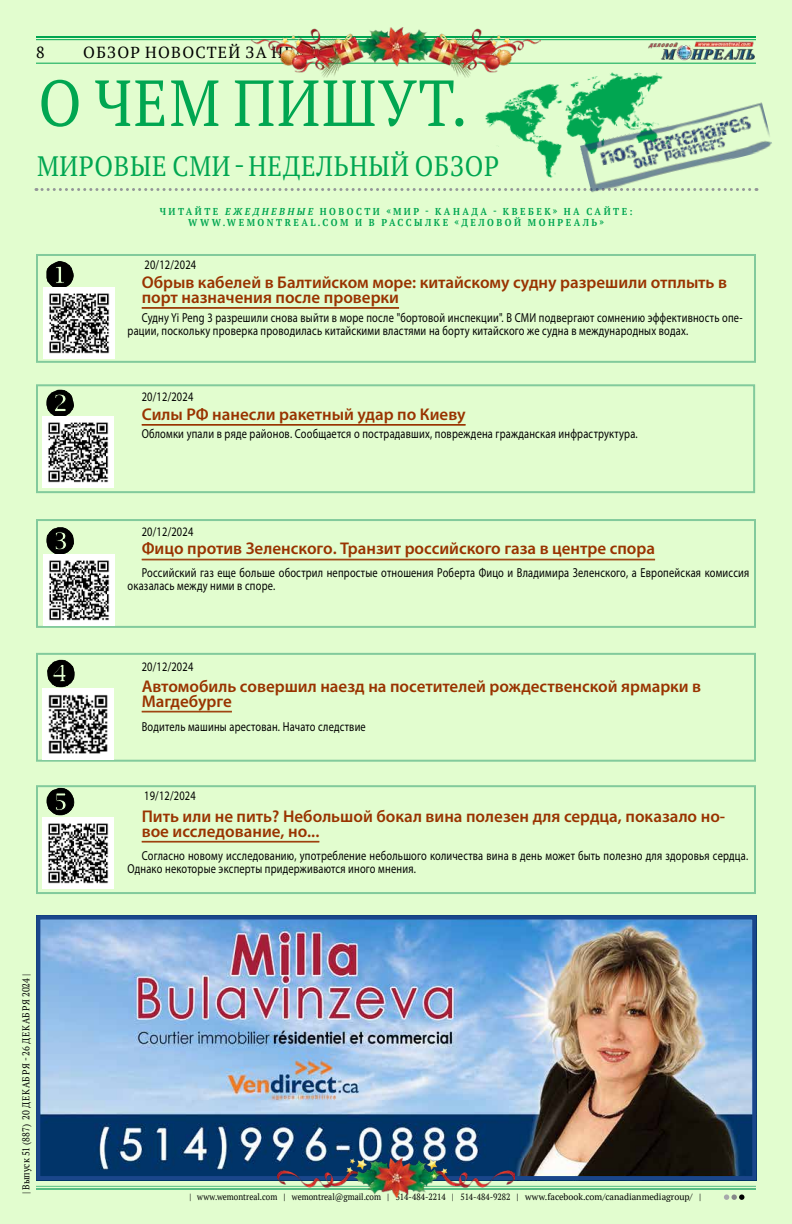
<style>
.page{position:relative;width:792px;height:1224px;background:#e2fdcf}
.page>*{position:absolute;margin:0;border:0;box-sizing:border-box;transform-origin:0 0}
.t1{font:65px "PT Serif";letter-spacing:.03em;color:#00a651;scale:.9 1}
.t2{font:28px "PT Serif";letter-spacing:.03em;color:#00a651;scale:.9 1}
.t3{font:600 17px/15px "Myriad Pro";color:#930}
.t4{font:16px "PT Serif";letter-spacing:.08em;color:#000}
.t5{font:13px/13px "Myriad Pro";letter-spacing:.02em;color:#000;scale:.8 1}
.t6{font:700 10px/11px "PT Serif";letter-spacing:.28em;color:#00a651;text-align:center;scale:.9 1}
.t7{font:10px "PT Serif";letter-spacing:.03em;color:#000;scale:.9 1}
.t8{font:9px "PT Serif";color:#000;scale:.9 1}
.s1{font-style:italic}
</style>
<div class="page">
<img style="left:648px;top:41px;width:107px;height:20px">
<hr style="left:36px;top:63px;width:720px;height:1px;background:#00a651">
<hr style="left:36px;top:1186px;width:720px;height:1px;background:#57bd84">
<hr style="left:36px;top:1188px;width:720px;height:2px;background:#57bd84">
<hr style="left:36px;top:36px;width:720px;height:2px;background:#00a651">
<hr style="left:36px;top:39px;width:720px;height:1px;background:#00a651">
<svg style="left:724px;top:1194px;width:20px;height:6px"></svg>
<svg style="left:36px;top:188px;width:441px;height:3px"></svg>
<img style="left:479px;top:56px;width:205px;height:135px">
<img style="left:580px;top:101px;width:192px;height:92px">
<div style="left:36px;top:254px;width:720px;height:109px;border:2px solid #82ca9c"></div>
<hr style="left:142px;top:307px;width:257px;height:1px;background:#930">
<hr style="left:142px;top:308px;width:257px;height:1px;background:#930">
<svg style="left:46px;top:261px;width:28px;height:27px"></svg>
<div style="left:36px;top:384px;width:719px;height:109px;border:2px solid #82ca9c"></div>
<hr style="left:142px;top:424px;width:324px;height:1px;background:#930">
<hr style="left:142px;top:425px;width:324px;height:1px;background:#930">
<svg style="left:46px;top:390px;width:28px;height:27px"></svg>
<div style="left:36px;top:519px;width:720px;height:109px;border:2px solid #82ca9c"></div>
<hr style="left:142px;top:559px;width:513px;height:1px;background:#930">
<hr style="left:142px;top:560px;width:513px;height:1px;background:#930">
<svg style="left:46px;top:527px;width:28px;height:27px"></svg>
<div style="left:36px;top:653px;width:720px;height:109px;border:2px solid #82ca9c"></div>
<hr style="left:142px;top:711px;width:90px;height:1px;background:#930">
<hr style="left:142px;top:712px;width:90px;height:1px;background:#930">
<svg style="left:47px;top:660px;width:28px;height:27px"></svg>
<div style="left:36px;top:785px;width:720px;height:109px;border:2px solid #82ca9c"></div>
<hr style="left:142px;top:841px;width:177px;height:1px;background:#930">
<hr style="left:142px;top:842px;width:177px;height:1px;background:#930">
<svg style="left:47px;top:788px;width:27px;height:27px"></svg>
<img style="left:41px;top:920px;width:710px;height:255px">
<div style="left:36px;top:915px;width:720px;height:265px;border:4px solid #1a468b"></div>
<img style="left:251px;top:27px;width:290px;height:51px">
<img style="left:278px;top:1156px;width:236px;height:42px">
<img style="left:44px;top:288px;width:71px;height:71px">
<img style="left:42px;top:417px;width:71px;height:71px">
<img style="left:43px;top:554px;width:71px;height:71px">
<img style="left:42px;top:689px;width:71px;height:71px">
<img style="left:43px;top:818px;width:70px;height:71px">
<p class="t4" style="left:36px;top:42px;width:10px">8</p>
<p class="t4" style="left:83px;top:42px;width:263px">ОБЗОР НОВОСТЕЙ ЗА НЕДЕЛЮ</p>
<h1 class="t1" style="left:38px;top:61px;width:478px">О ЧЕМ ПИШУТ.</h1>
<h2 class="t2" style="left:37px;top:148px;width:515px">МИРОВЫЕ СМИ - НЕДЕЛЬНЫЙ ОБЗОР</h2>
<p class="t6" style="left:160px;top:205px;width:527px">ЧИТАЙТЕ <span class="s1">ЕЖЕДНЕВНЫЕ</span> НОВОСТИ «МИР - КАНАДА - КВЕБЕК» НА САЙТЕ:<br>WWW.WEMONTREAL.COM И В РАССЫЛКЕ «ДЕЛОВОЙ МОНРЕАЛЬ»</p>
<p class="t5" style="left:145px;top:258px;width:66px">20/12/2024</p>
<h3 class="t3" style="left:142px;top:274px;width:587px">Обрыв кабелей в Балтийском море: китайскому судну разрешили отплыть в порт назначения после проверки</h3>
<p class="t5" style="left:128px;top:310px;width:770px;text-indent:14px">Судну Yi Peng 3 разрешили снова выйти в море после "бортовой инспекции". В СМИ подвергают сомнению эффективность опе&shy;рации, поскольку проверка проводилась китайскими властями на борту китайского же судна в международных водах.</p>
<p class="t5" style="left:142px;top:390px;width:66px">20/12/2024</p>
<h3 class="t3" style="left:142px;top:406px;width:325px">Силы РФ нанесли ракетный удар по Киеву</h3>
<p class="t5" style="left:142px;top:427px;width:622px">Обломки упали в ряде районов. Сообщается о пострадавших, повреждена гражданская инфраструктура.</p>
<p class="t5" style="left:142px;top:525px;width:66px">20/12/2024</p>
<h3 class="t3" style="left:142px;top:541px;width:515px">Фицо против Зеленского. Транзит российского газа в центре спора</h3>
<p class="t5" style="left:128px;top:566px;width:779px;text-indent:14px">Российский газ еще больше обострил непростые отношения Роберта Фицо и Владимира Зеленского, а Европейская комиссия оказалась между ними в споре.</p>
<p class="t5" style="left:142px;top:660px;width:66px">20/12/2024</p>
<h3 class="t3" style="left:142px;top:678px;width:561px">Автомобиль совершил наезд на посетителей рождественской ярмарки в<br>Магдебурге</h3>
<p class="t5" style="left:142px;top:720px;width:282px">Водитель машины арестован. Начато следствие</p>
<p class="t7" style="left:20px;top:1194px;width:247px;rotate:-90deg">| Выпуск 51 (887) 20 ДЕКАБРЯ - 26 ДЕКАБРЯ 2024 |</p>
<p class="t5" style="left:144px;top:789px;width:66px">19/12/2024</p>
<h3 class="t3" style="left:142px;top:808px;width:585px">Пить или не пить? Небольшой бокал вина полезен для сердца, показало но&shy;вое исследование, но...</h3>
<p class="t5" style="left:128px;top:848px;width:777px;text-indent:14px">Согласно новому исследованию, употребление небольшого количества вина в день может быть полезно для здоровья сердца.<br>Однако некоторые эксперты придерживаются иного мнения.</p>
<p class="t8" style="left:190px;top:1191px;width:570px">| www.wemontreal.com | wemontreal@gmail.com | 514-484-2214 | 514-484-9282 | www.facebook.com/canadianmediagroup/ |</p>
</div>
